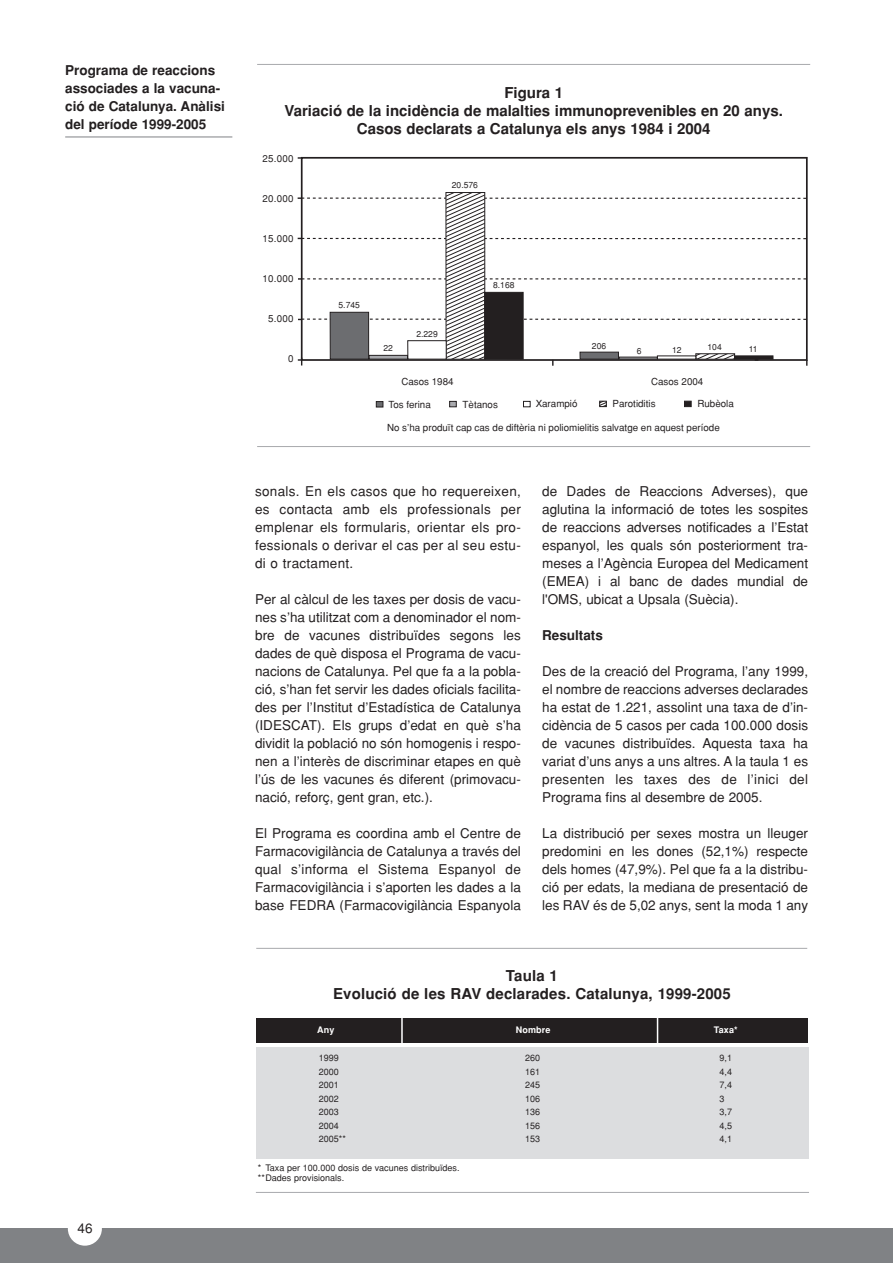
<style>
.page{position:relative;width:893px;height:1263px;background:#fff}
.page>*{position:absolute;margin:0;border:0;box-sizing:border-box;transform-origin:0 0}
.t1{font:700 15px/18px "Helvetica";color:#231f20;text-align:center}
.t2{font:13.5px/18px "Helvetica";color:#231f20;text-align:justify}
.t3{font:700 13.5px/18px "Helvetica";color:#231f20}
.t4{font:9.75px "Helvetica";color:#231f20}
.t5{font:9px/10.8px "Helvetica";color:#231f20}
.t6{font:700 9px "Helvetica";letter-spacing:.01em;color:#fff}
.t7{font:8.55px "Helvetica";color:#231f20}
</style>
<div class="page">
<div style="left:0;top:1229px;width:892px;height:34px;background:#808285"></div>
<div style="left:68px;top:1212px;width:34px;height:34px;background:#fff;border-radius:50%"></div>
<hr style="left:65px;top:137px;width:167px;height:1px;background:#808285">
<hr style="left:256px;top:948px;width:551px;height:1px;background:#a8a9ad">
<hr style="left:256px;top:1192px;width:553px;height:1px;background:#a8a9ad">
<div style="left:256px;top:1047px;width:552px;height:112px;background:#dcdddf"></div>
<div style="left:256px;top:1019px;width:552px;height:24px;background:#231f20"></div>
<hr style="left:401px;top:1017px;width:2px;height:28px;background:#fff">
<hr style="left:656px;top:1016px;width:2px;height:29px;background:#fff">
<hr style="left:257px;top:64px;width:553px;height:1px;background:#a8a9ad">
<hr style="left:257px;top:446px;width:553px;height:1px;background:#a8a9ad">
<svg style="left:449px;top:401px;width:7px;height:6px"></svg>
<svg style="left:376px;top:401px;width:7px;height:6px"></svg>
<div style="left:599px;top:401px;width:7px;height:6px;border:1px solid #231f20"></div>
<svg style="left:523px;top:401px;width:7px;height:6px"></svg>
<div style="left:684px;top:401px;width:7px;height:6px;background:#231f20;border:1px solid #231f20"></div>
<svg style="left:297px;top:193px;width:510px;height:173px"></svg>
<div style="left:695px;top:353px;width:40px;height:6px;border:1px solid #231f20"></div>
<hr style="left:657px;top:356px;width:39px;height:3px;background:#fff">
<div style="left:579px;top:352px;width:39px;height:7px;background:#6c6d70;border:1px solid #231f20"></div>
<div style="left:618px;top:357px;width:39px;height:2px;background:#a8a9ad;border:1px solid #231f20"></div>
<hr style="left:734px;top:356px;width:39px;height:3px;background:#231f20">
<p class="t3" style="left:65px;top:63px;width:161px">Programa de reaccions associades a la vacuna&shy;ció de Catalunya. Anàlisi del període 1999-2005</p>
<p class="t2" style="left:77px;top:1220px;width:17px">46</p>
<p class="t1" style="left:284px;top:85px;width:500px">Figura 1<br>Variació de la incidència de malalties immunoprevenibles en 20 anys.<br>Casos declarats a Catalunya els anys 1984 i 2004</p>
<p class="t4" style="left:262px;top:155px;width:33px">25.000</p>
<p class="t4" style="left:262px;top:195px;width:33px">20.000</p>
<p class="t4" style="left:262px;top:235px;width:33px">15.000</p>
<p class="t4" style="left:262px;top:275px;width:33px">10.000</p>
<p class="t4" style="left:268px;top:315px;width:27px">5.000</p>
<p class="t4" style="left:288px;top:355px;width:7px">0</p>
<p class="t7" style="left:452px;top:182px;width:28px">20.576</p>
<p class="t7" style="left:338px;top:302px;width:23px">5.745</p>
<p class="t7" style="left:383px;top:345px;width:11px">22</p>
<p class="t7" style="left:416px;top:331px;width:23px">2.229</p>
<p class="t4" style="left:401px;top:378px;width:54px">Casos 1984</p>
<p class="t7" style="left:493px;top:282px;width:23px">8.168</p>
<p class="t7" style="left:592px;top:342px;width:16px">206</p>
<p class="t7" style="left:636px;top:347px;width:6px">6</p>
<p class="t7" style="left:672px;top:346px;width:11px">12</p>
<p class="t7" style="left:707px;top:344px;width:16px">104</p>
<p class="t7" style="left:748px;top:346px;width:10px">11</p>
<p class="t4" style="left:651px;top:378px;width:54px">Casos 2004</p>
<p class="t4" style="left:388px;top:401px;width:44px">Tos ferina</p>
<p class="t4" style="left:462px;top:401px;width:37px">Tètanos</p>
<p class="t4" style="left:535px;top:400px;width:43px">Xarampió</p>
<p class="t4" style="left:612px;top:400px;width:44px">Parotiditis</p>
<p class="t4" style="left:697px;top:400px;width:38px">Rubèola</p>
<p class="t4" style="left:387px;top:424px;width:334px">No s’ha produït cap cas de diftèria ni poliomielitis salvatge en aquest període</p>
<p class="t2" style="left:255px;top:483px;width:267px">sonals. En els casos que ho requereixen, es contacta amb els professionals per emplenar els formularis, orientar els pro&shy;fessionals o derivar el cas per al seu estu&shy;di o tractament.</p>
<p class="t2" style="left:255px;top:591px;width:267px">Per al càlcul de les taxes per dosis de vacu&shy;nes s’ha utilitzat com a denominador el nom&shy;bre de vacunes distribuïdes segons les dades de què disposa el Programa de vacu&shy;nacions de Catalunya. Pel que fa a la pobla&shy;ció, s’han fet servir les dades oficials facilita&shy;des per l’Institut d’Estadística de Catalunya (IDESCAT). Els grups d’edat en què s’ha dividit la població no són homogenis i respo&shy;nen a l’interès de discriminar etapes en què l’ús de les vacunes és diferent (primovacu&shy;nació, reforç, gent gran, etc.).</p>
<p class="t2" style="left:255px;top:825px;width:267px">El Programa es coordina amb el Centre de Farmacovigilància de Catalunya a través del qual s’informa el Sistema Espanyol de Farmacovigilància i s’aporten les dades a la base FEDRA (Farmacovigilància Espanyola</p>
<p class="t2" style="left:542px;top:483px;width:267px">de Dades de Reaccions Adverses), que aglutina la informació de totes les sospites de reaccions adverses notificades a l’Estat espanyol, les quals són posteriorment tra&shy;meses a l’Agència Europea del Medicament (EMEA) i al banc de dades mundial de l'OMS, ubicat a Upsala (Suècia).</p>
<p class="t3" style="left:542px;top:627px;width:62px">Resultats</p>
<p class="t2" style="left:542px;top:663px;width:267px">Des de la creació del Programa, l’any 1999, el nombre de reaccions adverses declarades ha estat de 1.221, assolint una taxa de d’in&shy;cidència de 5 casos per cada 100.000 dosis de vacunes distribuïdes. Aquesta taxa ha variat d’uns anys a uns altres. A la taula 1 es presenten les taxes des de l’inici del Programa fins al desembre de 2005.</p>
<p class="t2" style="left:542px;top:825px;width:267px">La distribució per sexes mostra un lleuger predomini en les dones (52,1%) respecte dels homes (47,9%). Pel que fa a la distribu&shy;ció per edats, la mediana de presentació de les RAV és de 5,02 anys, sent la moda 1 any</p>
<p class="t1" style="left:333px;top:968px;width:399px">Taula 1<br>Evolució de les RAV declarades. Catalunya, 1999-2005</p>
<p class="t6" style="left:317px;top:1027px;width:19px">Any</p>
<p class="t6" style="left:516px;top:1027px;width:36px">Nombre</p>
<p class="t6" style="left:713px;top:1027px;width:25px">Taxa*</p>
<p class="t5" style="left:319px;top:1053px;width:22px">1999</p>
<p class="t5" style="left:525px;top:1053px;width:17px">260</p>
<p class="t5" style="left:719px;top:1053px;width:14px">9,1</p>
<p class="t5" style="left:319px;top:1067px;width:22px">2000</p>
<p class="t5" style="left:525px;top:1067px;width:17px">161</p>
<p class="t5" style="left:719px;top:1067px;width:14px">4,4</p>
<p class="t5" style="left:319px;top:1080px;width:22px">2001</p>
<p class="t5" style="left:525px;top:1080px;width:17px">245</p>
<p class="t5" style="left:719px;top:1080px;width:14px">7,4</p>
<p class="t5" style="left:319px;top:1094px;width:22px">2002</p>
<p class="t5" style="left:525px;top:1094px;width:17px">106</p>
<p class="t5" style="left:719px;top:1094px;width:7px">3</p>
<p class="t5" style="left:319px;top:1107px;width:22px">2003</p>
<p class="t5" style="left:525px;top:1107px;width:17px">136</p>
<p class="t5" style="left:719px;top:1107px;width:14px">3,7</p>
<p class="t5" style="left:319px;top:1121px;width:22px">2004</p>
<p class="t5" style="left:525px;top:1121px;width:17px">156</p>
<p class="t5" style="left:719px;top:1121px;width:14px">4,5</p>
<p class="t5" style="left:319px;top:1134px;width:29px">2005**</p>
<p class="t5" style="left:525px;top:1134px;width:17px">153</p>
<p class="t5" style="left:719px;top:1134px;width:14px">4,1</p>
<p class="t5" style="left:258px;top:1163px;width:203px">* Taxa per 100.000 dosis de vacunes distribuïdes. **Dades provisionals.</p>
</div>
